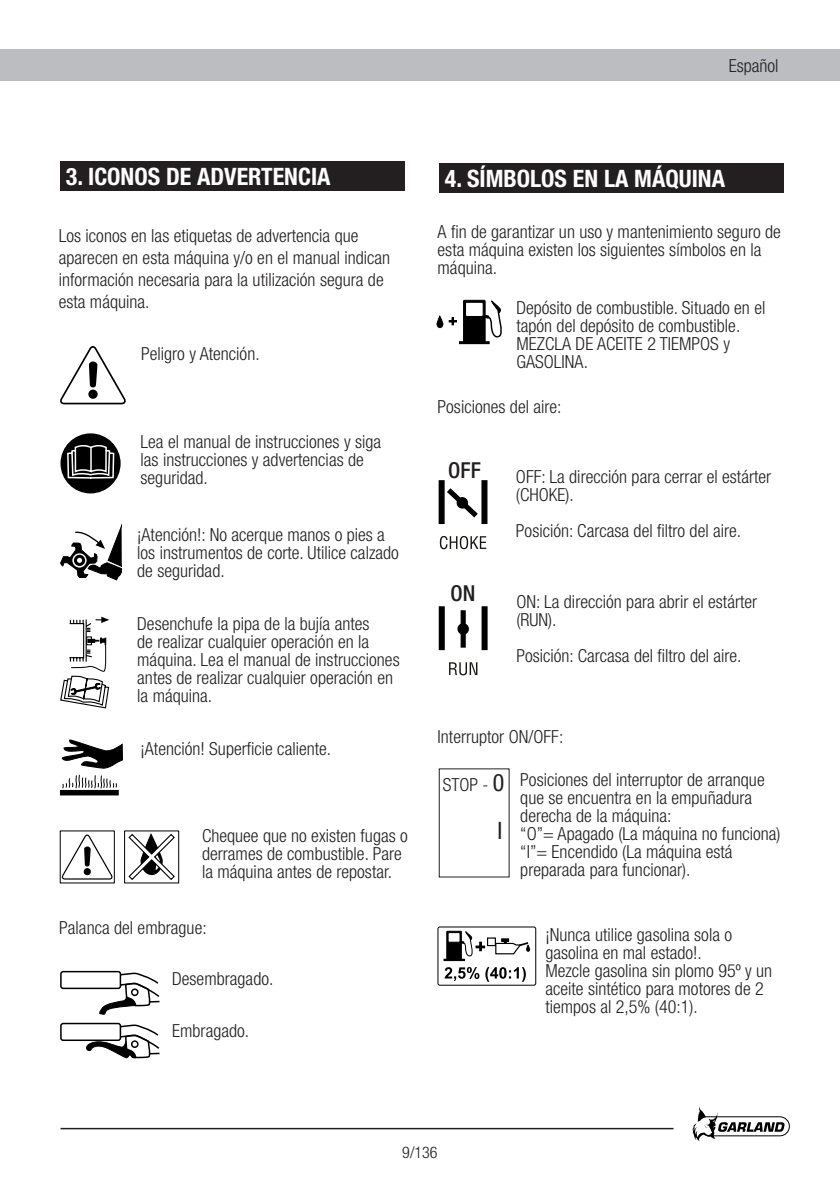
<style>
.page{position:relative;width:840px;height:1191px;background:#fff}
.page>*{position:absolute;margin:0;border:0;box-sizing:border-box;transform-origin:0 0}
.t1{font:700 condensed 24px "Helvetica Neue";color:#fff}
.t2{font:condensed 24px "Helvetica Neue";color:#231f20}
.t3{font:500 condensed 22px "Helvetica Neue";color:#231f20}
.t4{font:300 condensed 18px/18px "Helvetica Neue";color:#231f20}
.t5{font:300 condensed 16px "Helvetica Neue";color:#231f20}
.s1{font-weight:400;font-size:24px}
</style>
<div class="page">
<div style="left:0;top:50px;width:839px;height:31px;background:#bcbdc0"></div>
<svg style="left:692px;top:1107px;width:97px;height:34px"></svg>
<hr style="left:60px;top:1127px;width:613px;height:2px;background:#231f20">
<div style="left:60px;top:161px;width:345px;height:30px;background:#231f20"></div>
<div style="left:439px;top:163px;width:344px;height:29px;background:#231f20"></div>
<svg style="left:60px;top:346px;width:66px;height:59px"></svg>
<div style="left:62px;top:435px;width:57px;height:57px;background:#000;border-radius:50%"></div>
<div style="left:60px;top:433px;width:60px;height:60px;border:3px solid #000;border-radius:50%"></div>
<svg style="left:66px;top:445px;width:49px;height:34px"></svg>
<svg style="left:60px;top:526px;width:61px;height:55px"></svg>
<svg style="left:60px;top:616px;width:50px;height:93px"></svg>
<div style="left:463px;top:300px;width:22px;height:43px;background:#000"></div>
<div style="left:463px;top:300px;width:22px;height:43px;border:1px solid #000"></div>
<div style="left:459px;top:341px;width:30px;height:3px;border:1px solid #000"></div>
<div style="left:465px;top:302px;width:18px;height:14px;background:#fff"></div>
<div style="left:465px;top:302px;width:18px;height:15px;border:1px solid #000"></div>
<svg style="left:483px;top:300px;width:19px;height:39px"></svg>
<svg style="left:436px;top:316px;width:20px;height:12px"></svg>
<div style="left:437px;top:926px;width:99px;height:59px;border:1px solid #000;border-radius:2px"></div>
<div style="left:443px;top:959px;width:21px;height:2px;border:1px solid #000"></div>
<svg style="left:444px;top:931px;width:40px;height:29px"></svg>
<svg style="left:487px;top:937px;width:8px;height:9px"></svg>
<svg style="left:494px;top:938px;width:36px;height:17px"></svg>
<svg style="left:444px;top:967px;width:35px;height:14px"></svg>
<svg style="left:485px;top:967px;width:40px;height:14px"></svg>
<svg style="left:62px;top:834px;width:50px;height:46px"></svg>
<svg style="left:128px;top:833px;width:47px;height:47px"></svg>
<div style="left:124px;top:831px;width:55px;height:52px;border:1px solid #000"></div>
<svg style="left:438px;top:480px;width:6px;height:44px"></svg>
<svg style="left:481px;top:480px;width:6px;height:44px"></svg>
<svg style="left:447px;top:488px;width:31px;height:30px"></svg>
<svg style="left:439px;top:536px;width:47px;height:13px"></svg>
<svg style="left:449px;top:662px;width:28px;height:13px"></svg>
<svg style="left:438px;top:606px;width:6px;height:44px"></svg>
<svg style="left:481px;top:606px;width:6px;height:44px"></svg>
<svg style="left:457px;top:610px;width:12px;height:38px"></svg>
<div style="left:438px;top:768px;width:71px;height:109px;border:1px solid #231f20"></div>
<svg style="left:60px;top:970px;width:100px;height:89px"></svg>
<div style="left:60px;top:790px;width:58px;height:5px;background:#000"></div>
<svg style="left:61px;top:739px;width:62px;height:57px"></svg>
<p class="t4" style="left:728px;top:57px;width:51px">Español</p>
<h1 class="t1" style="left:66px;top:162px;width:266px">3. ICONOS DE ADVERTENCIA</h1>
<h1 class="t1" style="left:444px;top:164px;width:281px">4. SÍMBOLOS EN LA MÁQUINA</h1>
<p class="t4" style="left:59px;top:224px;width:333px;line-height:22px">Los iconos en las etiquetas de advertencia que aparecen en esta máquina y/o en el manual indican información necesaria para la utilización segura de esta máquina.</p>
<p class="t4" style="left:141px;top:345px;width:120px">Peligro y Atención.</p>
<p class="t4" style="left:140px;top:432px;width:242px">Lea el manual de instrucciones y siga las instrucciones y advertencias de seguridad.</p>
<p class="t4" style="left:137px;top:525px;width:263px">¡Atención!: No acerque manos o pies a los instrumentos de corte. Utilice calzado de seguridad.</p>
<p class="t4" style="left:137px;top:614px;width:264px">Desenchufe la pipa de la bujía antes<br>de realizar cualquier operación en la máquina. Lea el manual de instrucciones antes de realizar cualquier operación en la máquina.</p>
<p class="t4" style="left:140px;top:740px;width:192px">¡Atención! Superficie caliente.</p>
<p class="t4" style="left:202px;top:827px;width:207px">Chequee que no existen fugas o derrames de combustible. Pare la máquina antes de repostar.</p>
<p class="t4" style="left:59px;top:918px;width:149px">Palanca del embrague:</p>
<p class="t4" style="left:172px;top:969px;width:103px">Desembragado.</p>
<p class="t4" style="left:172px;top:1021px;width:79px">Embragado.</p>
<p class="t4" style="left:437px;top:222px;width:344px">A fin de garantizar un uso y mantenimiento seguro de esta máquina existen los siguientes símbolos en la máquina.</p>
<p class="t4" style="left:516px;top:299px;width:250px">Depósito de combustible. Situado en el tapón del depósito de combustible.<br>MEZCLA DE ACEITE 2 TIEMPOS y<br>GASOLINA.</p>
<p class="t4" style="left:437px;top:397px;width:125px">Posiciones del aire:</p>
<p class="t3" style="left:448px;top:456px;width:34px">OFF</p>
<p class="t3" style="left:450px;top:580px;width:26px">ON</p>
<p class="t4" style="left:515px;top:467px;width:256px">OFF: La dirección para cerrar el estárter (CHOKE).</p>
<p class="t4" style="left:515px;top:521px;width:227px">Posición: Carcasa del filtro del aire.</p>
<p class="t4" style="left:516px;top:592px;width:242px">ON: La dirección para abrir el estárter (RUN).</p>
<p class="t4" style="left:516px;top:646px;width:227px">Posición: Carcasa del filtro del aire.</p>
<p class="t4" style="left:437px;top:727px;width:127px">Interruptor ON/OFF:</p>
<p class="t4" style="left:442px;top:775px;width:63px">STOP - <span class="s1">0</span></p>
<h1 class="t2" style="left:497px;top:816px;width:6px">I</h1>
<p class="t4" style="left:520px;top:770px;width:262px">Posiciones del interruptor de arranque que se encuentra en la empuñadura derecha de la máquina:<br>“O”= Apagado (La máquina no funciona) “I”= Encendido (La máquina está preparada para funcionar).</p>
<p class="t4" style="left:545px;top:925px;width:228px">¡Nunca utilice gasolina sola o gasolina en mal estado!.<br>Mezcle gasolina sin plomo 95º y un aceite sintético para motores de 2 tiempos al 2,5% (40:1).</p>
<p class="t5" style="left:402px;top:1142px;width:37px">9/136</p>
</div>
